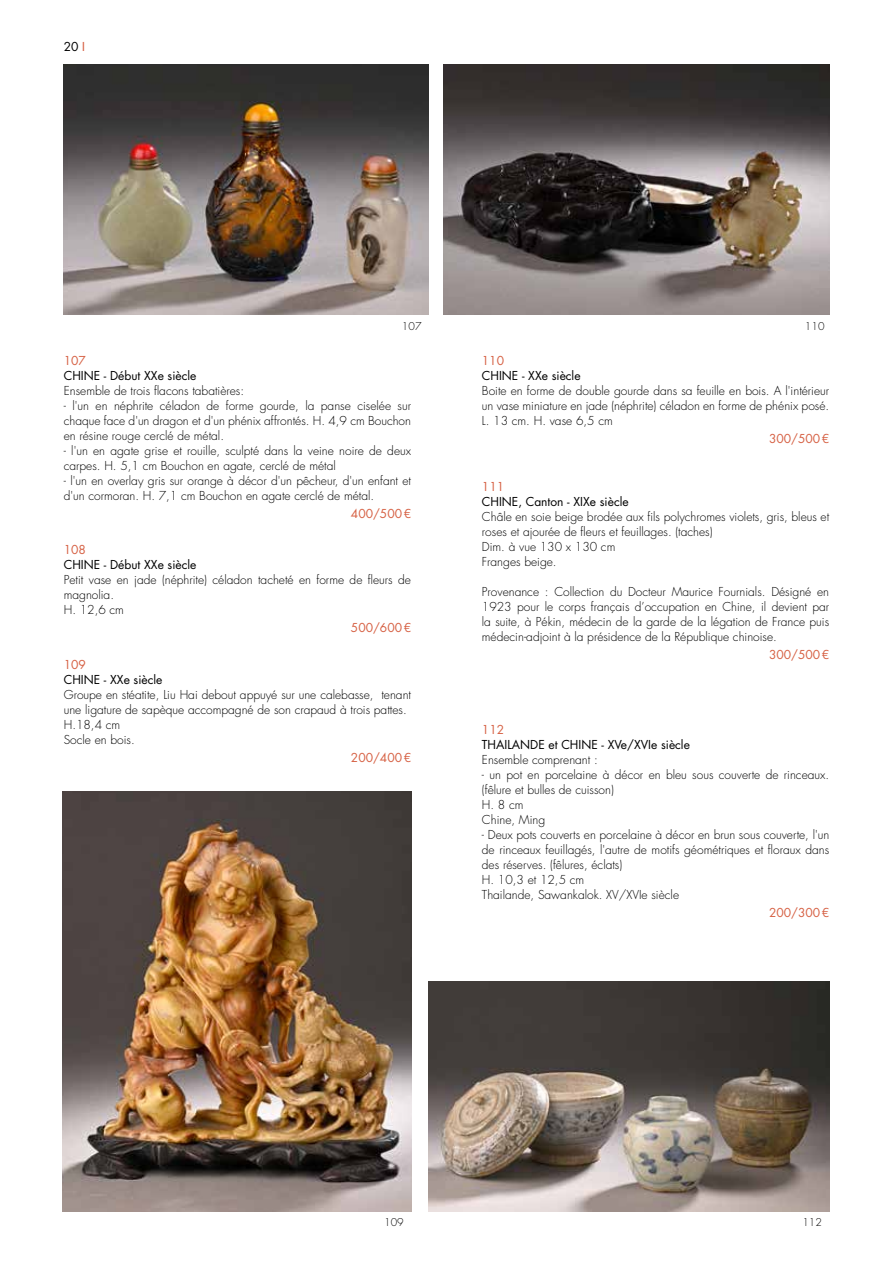
<style>
.page{position:relative;width:893px;height:1263px;background:#fff}
.page>*{position:absolute;margin:0;border:0;box-sizing:border-box;transform-origin:0 0}
.t1{font:300 12px/15px "Futura Std";color:#000}
.t2{font:12px "Futura Std";color:#000}
.t3{font:12px "Futura Std";color:#d66144}
.t4{font:300 10.5px "Futura Std";color:#000}
.s1{font-weight:500;color:#d66144}
</style>
<div class="page">
<img style="left:64px;top:65px;width:365px;height:250px">
<img style="left:63px;top:792px;width:348px;height:420px">
<img style="left:444px;top:65px;width:385px;height:250px">
<img style="left:428px;top:982px;width:401px;height:230px">
<p class="t2" style="left:64px;top:39px;width:23px">20 <span class="s1">I</span></p>
<p class="t4" style="left:402px;top:319px;width:21px">107</p>
<p class="t4" style="left:805px;top:319px;width:21px">110</p>
<p class="t3" style="left:64px;top:353px;width:24px">107</p>
<p class="t2" style="left:64px;top:368px;width:134px">CHINE - Début XXe siècle</p>
<p class="t1" style="left:64px;top:383px;width:182px">Ensemble de trois flacons tabatières:</p>
<p class="t1" style="left:64px;top:398px;width:349px;text-align:justify">- l'un en néphrite céladon de forme gourde, la panse ciselée sur chaque face d'un dragon et d'un phénix affrontés. H. 4,9 cm Bouchon en résine rouge cerclé de métal.</p>
<p class="t1" style="left:64px;top:443px;width:349px">- l'un en agate grise et rouille, sculpté dans la veine noire de deux carpes. H. 5,1 cm Bouchon en agate, cerclé de métal</p>
<p class="t1" style="left:64px;top:473px;width:349px">- l'un en overlay gris sur orange à décor d'un pêcheur, d'un enfant et d'un cormoran. H. 7,1 cm Bouchon en agate cerclé de métal.</p>
<p class="t3" style="left:351px;top:506px;width:62px">400/500€</p>
<p class="t3" style="left:64px;top:541px;width:24px">108</p>
<p class="t2" style="left:64px;top:556px;width:134px">CHINE - Début XXe siècle</p>
<p class="t1" style="left:64px;top:572px;width:349px">Petit vase en jade (néphrite) céladon tacheté en forme de fleurs de magnolia.<br>H. 12,6 cm</p>
<p class="t3" style="left:351px;top:619px;width:62px">500/600€</p>
<p class="t3" style="left:64px;top:657px;width:24px">109</p>
<p class="t2" style="left:64px;top:672px;width:100px">CHINE - XXe siècle</p>
<p class="t1" style="left:64px;top:687px;width:349px">Groupe en stéatite, Liu Hai debout appuyé sur une calebasse, tenant une ligature de sapèque accompagné de son crapaud à trois pattes.<br>H.18,4 cm<br>Socle en bois.</p>
<p class="t3" style="left:351px;top:750px;width:62px">200/400€</p>
<p class="t3" style="left:482px;top:353px;width:24px">110</p>
<p class="t2" style="left:482px;top:368px;width:100px">CHINE - XXe siècle</p>
<p class="t1" style="left:482px;top:383px;width:349px;text-align:justify">Boite en forme de double gourde dans sa feuille en bois. A l'intérieur un vase miniature en jade (néphrite) céladon en forme de phénix posé.<br>L. 13 cm. H. vase 6,5 cm</p>
<p class="t3" style="left:769px;top:431px;width:62px">300/500€</p>
<p class="t3" style="left:482px;top:479px;width:24px">111</p>
<p class="t2" style="left:482px;top:494px;width:148px">CHINE, Canton - XIXe siècle</p>
<p class="t1" style="left:482px;top:509px;width:349px">Châle en soie beige brodée aux fils polychromes violets, gris, bleus et roses et ajourée de fleurs et feuillages. (taches)<br>Dim. à vue 130 x 130 cm<br>Franges beige.</p>
<p class="t1" style="left:482px;top:584px;width:349px;text-align:justify">Provenance : Collection du Docteur Maurice Fournials. Désigné en 1923 pour le corps français d’occupation en Chine, il devient par la suite, à Pékin, médecin de la garde de la légation de France puis médecin-adjoint à la présidence de la République chinoise.</p>
<p class="t3" style="left:769px;top:647px;width:62px">300/500€</p>
<p class="t3" style="left:482px;top:722px;width:24px">112</p>
<p class="t2" style="left:482px;top:737px;width:209px">THAILANDE et CHINE - XVe/XVIe siècle</p>
<p class="t1" style="left:482px;top:752px;width:117px">Ensemble comprenant :</p>
<p class="t1" style="left:482px;top:767px;width:349px">- un pot en porcelaine à décor en bleu sous couverte de rinceaux. (fêlure et bulles de cuisson)<br>H. 8 cm<br>Chine, Ming</p>
<p class="t1" style="left:482px;top:827px;width:349px">- Deux pots couverts en porcelaine à décor en brun sous couverte, l'un de rinceaux feuillagés, l'autre de motifs géométriques et floraux dans des réserves. (fêlures, éclats)<br>H. 10,3 et 12,5 cm<br>Thailande, Sawankalok. XV/XVIe siècle</p>
<p class="t3" style="left:769px;top:905px;width:62px">200/300€</p>
<p class="t4" style="left:384px;top:1216px;width:21px">109</p>
<p class="t4" style="left:802px;top:1216px;width:21px">112</p>
</div>
